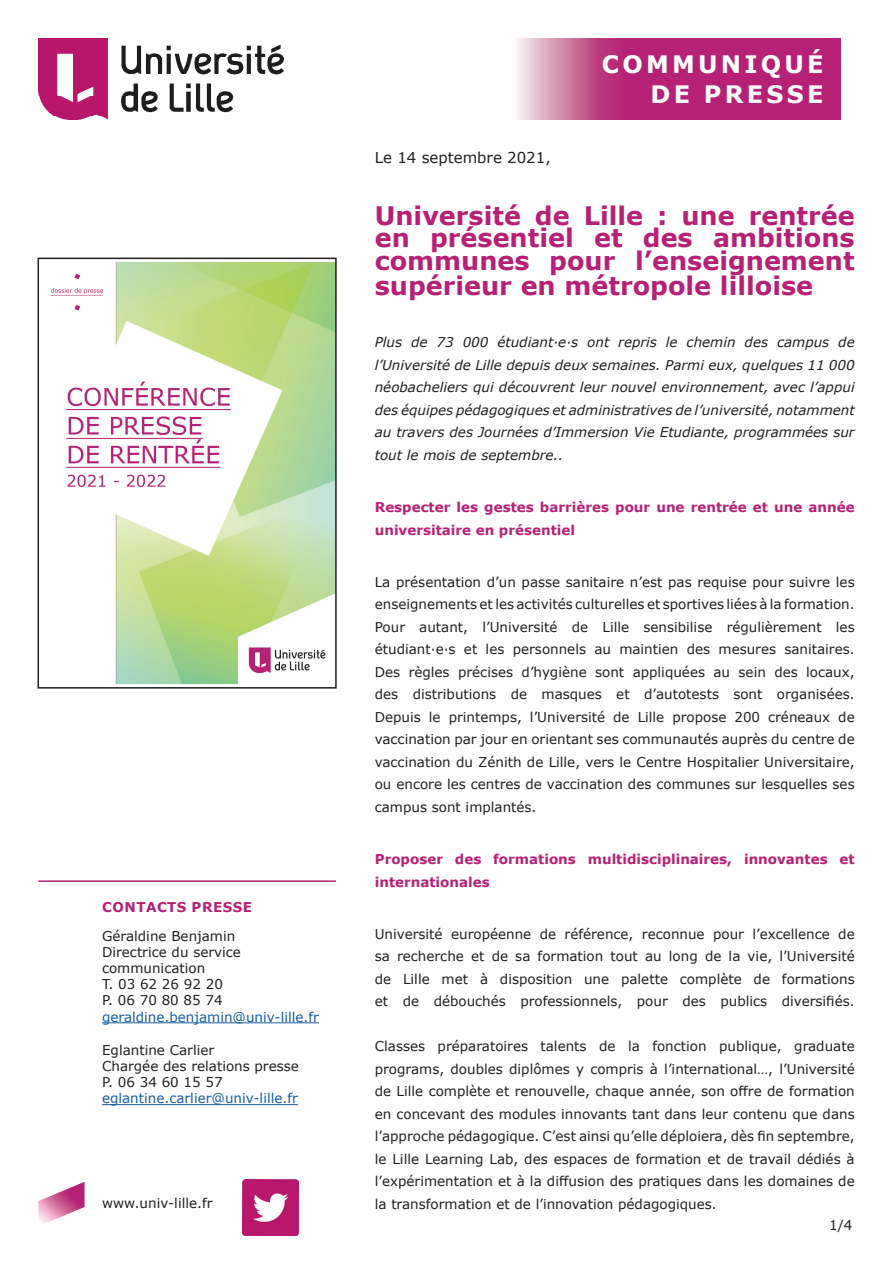
<style>
.page{position:relative;width:893px;height:1263px;background:#fff}
.page>*{position:absolute;margin:0;border:0;box-sizing:border-box;transform-origin:0 0}
.TITRE{font:700 25.5px/22.5px "Verdana";color:#b62175;text-align:justify}
.TITRE_TÉTIÈRE{font:700 24px/30px "Verdana";letter-spacing:.135em;color:#fff;text-align:right}
.TEXTE_COURANT{font:15px "Verdana";color:#231f20}
.TITRE-2{font:13.5px/22.5px "Verdana";color:#231f20;text-align:justify}
.TITRE-3{font:italic 13.5px/22.5px "Verdana";color:#231f20;text-align:justify}
.OURS{font:13.5px/16.2px "Verdana";color:#231f20}
.TITRE-4{font:700 13.5px/22.5px "Verdana";color:#b62175}
.TITRE_SOUS-PARTIE{font:700 13.5px "Verdana";letter-spacing:.035em;color:#b62175}
.TEXTE_INTRO{font:13.5px "Verdana";color:#231f20}
.s1{color:#175d9e}
</style>
<div class="page">
<img style="left:50px;top:263px;width:284px;height:421px">
<div style="left:38px;top:258px;width:299px;height:431px;border:2px solid #231f20"></div>
<img style="left:38px;top:38px;width:245px;height:82px">
<svg style="left:38px;top:1182px;width:47px;height:42px"></svg>
<img style="left:242px;top:1179px;width:57px;height:57px">
<svg style="left:518px;top:38px;width:323px;height:82px;background:#be3e84"></svg>
<hr style="left:38px;top:880px;width:298px;height:2px;background:#b62175">
<hr style="left:102px;top:1022px;width:217px;height:1px;background:#175d9e">
<hr style="left:102px;top:1104px;width:196px;height:1px;background:#175d9e">
<p class="TITRE_SOUS-PARTIE" style="left:102px;top:897px;width:151px">CONTACTS PRESSE</p>
<p class="OURS" style="left:102px;top:927px;width:218px">Géraldine Benjamin<br>Directrice du service communication<br>T. 03 62 26 92 20<br>P. 06 70 80 85 74 <span class="s1">geraldine.benjamin@univ-lille.fr</span></p>
<p class="OURS" style="left:102px;top:1042px;width:198px">Eglantine Carlier<br>Chargée des relations presse<br>P. 06 34 60 15 57 <span class="s1">eglantine.carlier@univ-lille.fr</span></p>
<p class="TITRE-2" style="left:102px;top:1191px;width:112px">www.univ-lille.fr</p>
<p class="TITRE_TÉTIÈRE" style="left:602px;top:49px;width:223px">COMMUNIQUÉ<br>DE PRESSE</p>
<p class="TEXTE_COURANT" style="left:375px;top:147px;width:178px">Le 14 septembre 2021,</p>
<p class="TITRE" style="left:375px;top:204px;width:481px">Université de Lille : une rentrée en présentiel et des ambitions communes pour l’enseignement</p>
<p class="TITRE" style="left:375px;top:274px;width:440px">supérieur en métropole lilloise</p>
<p class="TITRE-3" style="left:375px;top:331px;width:481px">Plus de 73 000 étudiant·e·s ont repris le chemin des campus de l’Université de Lille depuis deux semaines. Parmi eux, quelques 11 000 néobacheliers qui découvrent leur nouvel environnement, avec l’appui des équipes pédagogiques et administratives de l’université, notamment au travers des Journées d’Immersion Vie Etudiante, programmées sur tout le mois de septembre..</p>
<p class="TITRE-4" style="left:375px;top:496px;width:481px">Respecter les gestes barrières pour une rentrée et une année universitaire en présentiel</p>
<p class="TITRE-2" style="left:375px;top:570px;width:481px">La présentation d’un passe sanitaire n’est pas requise pour suivre les enseignements et les activités culturelles et sportives liées à la formation.<br>Pour autant, l’Université de Lille sensibilise régulièrement les étudiant·e·s et les personnels au maintien des mesures sanitaires.<br>Des règles précises d’hygiène sont appliquées au sein des locaux, des distributions de masques et d’autotests sont organisées.<br>Depuis le printemps, l’Université de Lille propose 200 créneaux de vaccination par jour en orientant ses communautés auprès du centre de vaccination du Zénith de Lille, vers le Centre Hospitalier Universitaire, ou encore les centres de vaccination des communes sur lesquelles ses campus sont implantés.</p>
<p class="TITRE-4" style="left:375px;top:848px;width:481px">Proposer des formations multidisciplinaires, innovantes et internationales</p>
<p class="TITRE-2" style="left:375px;top:922px;width:481px">Université européenne de référence, reconnue pour l’excellence de sa recherche et de sa formation tout au long de la vie, l’Université de Lille met à disposition une palette complète de formations et de débouchés professionnels, pour des publics diversifiés.</p>
<p class="TITRE-2" style="left:375px;top:1035px;width:481px">Classes préparatoires talents de la fonction publique, graduate programs, doubles diplômes y compris à l’international…, l’Université de Lille complète et renouvelle, chaque année, son offre de formation en concevant des modules innovants tant dans leur contenu que dans l’approche pédagogique. C’est ainsi qu’elle déploiera, dès fin septembre, le Lille Learning Lab, des espaces de formation et de travail dédiés à l’expérimentation et à la diffusion des pratiques dans les domaines de la transformation et de l’innovation pédagogiques.</p>
<p class="TEXTE_INTRO" style="left:829px;top:1215px;width:25px">1/4</p>
</div>
